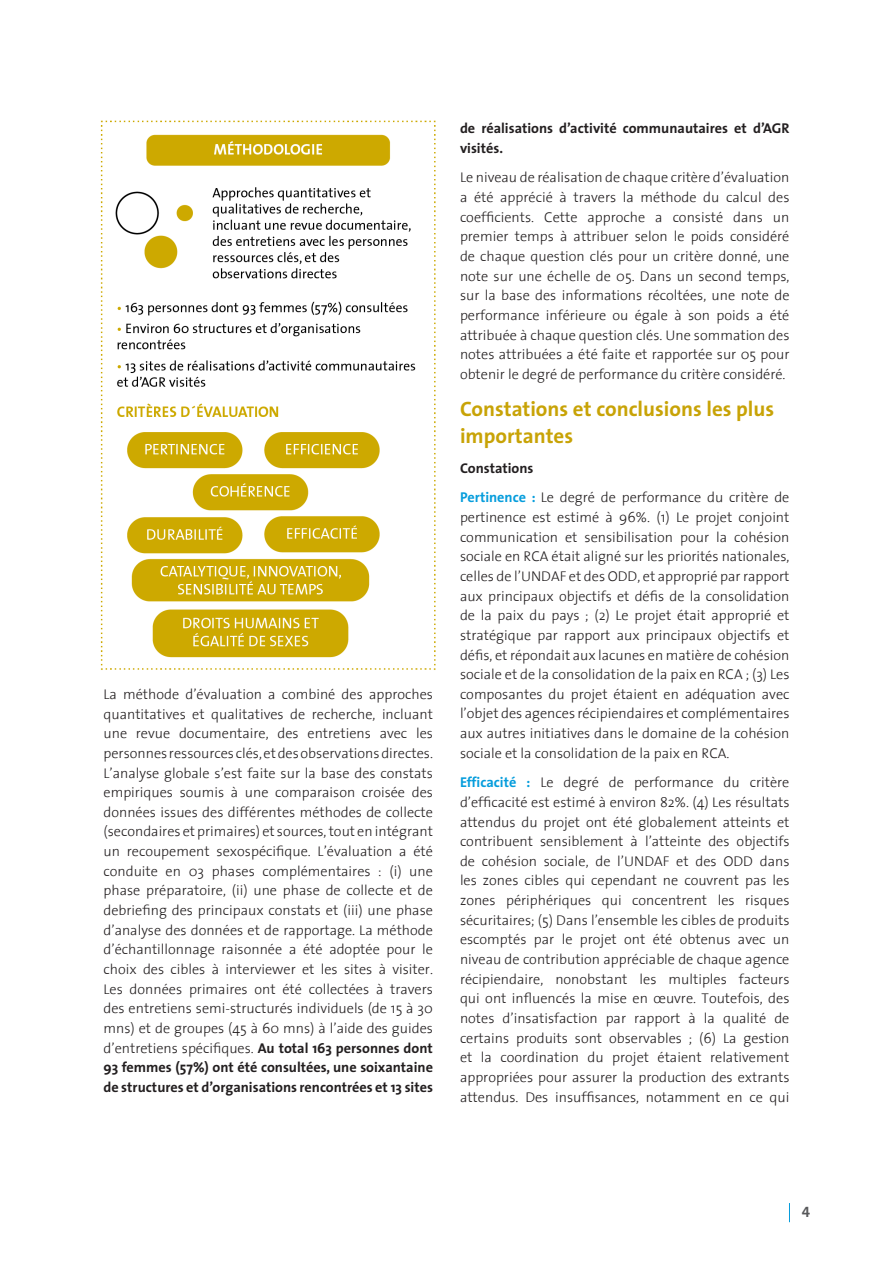
<style>
.page{position:relative;width:893px;height:1263px;background:#fff}
.page>*{position:absolute;margin:0;border:0;box-sizing:border-box;transform-origin:0 0}
.Subhead_Level_1__Cha{font:700 21px/27px "The Sans";color:#c8a306}
.t1{font:15px "The Sans Bold Caps";color:#57585a}
.BODY_TEXT__ITALIC_OR{font:300 14.25px/19.6px "The Sans";color:#231f20;text-align:justify}
.BODY_TEXT__ITALIC_OR-2{font:700 14.25px/19.6px "The Sans";color:#231f20}
.s1{font-weight:700}
.s2{font-weight:700;color:#069ddc}
</style>
<div class="page">
<svg style="left:789px;top:1203px;width:1px;height:19px"></svg>
<img style="left:100px;top:120px;width:336px;height:550px">
<p class="BODY_TEXT__ITALIC_OR" style="left:104px;top:684px;width:331px">La méthode d’évaluation a combiné des approches quantitatives et qualitatives de recherche, incluant une revue documentaire, des entretiens avec les personnes ressources clés, et des observations directes.<br>L’analyse globale s’est faite sur la base des constats empiriques soumis à une comparaison croisée des données issues des différentes méthodes de collecte (secondaires et primaires) et sources, tout en intégrant un recoupement sexospécifique. L’évaluation a été conduite en 03 phases complémentaires : (i) une phase préparatoire, (ii) une phase de collecte et de debriefing des principaux constats et (iii) une phase d’analyse des données et de rapportage. La méthode d’échantillonnage raisonnée a été adoptée pour le choix des cibles à interviewer et les sites à visiter.<br>Les données primaires ont été collectées à travers des entretiens semi-structurés individuels (de 15 à 30 mns) et de groupes (45 à 60 mns) à l’aide des guides d’entretiens spécifiques. <span class="s1">Au total 163 personnes dont 93 femmes (57%) ont été consultées, une soixantaine de structures et d’organisations rencontrées et 13 sites</span></p>
<p class="BODY_TEXT__ITALIC_OR-2" style="left:460px;top:118px;width:331px">de réalisations d’activité communautaires et d’AGR visités.</p>
<p class="BODY_TEXT__ITALIC_OR" style="left:460px;top:167px;width:331px">Le niveau de réalisation de chaque critère d’évaluation a été apprécié à travers la méthode du calcul des coefficients. Cette approche a consisté dans un premier temps à attribuer selon le poids considéré de chaque question clés pour un critère donné, une note sur une échelle de 05. Dans un second temps, sur la base des informations récoltées, une note de performance inférieure ou égale à son poids a été attribuée à chaque question clés. Une sommation des notes attribuées a été faite et rapportée sur 05 pour obtenir le degré de performance du critère considéré.</p>
<p class="Subhead_Level_1__Cha" style="left:460px;top:395px;width:316px">Constations et conclusions les plus importantes</p>
<p class="BODY_TEXT__ITALIC_OR-2" style="left:460px;top:458px;width:75px">Constations</p>
<p class="BODY_TEXT__ITALIC_OR" style="left:460px;top:487px;width:331px"><span class="s2">Pertinence :</span> Le degré de performance du critère de pertinence est estimé à 96%. (1) Le projet conjoint communication et sensibilisation pour la cohésion sociale en RCA était aligné sur les priorités nationales, celles de l’UNDAF et des ODD, et approprié par rapport aux principaux objectifs et défis de la consolidation de la paix du pays ; (2) Le projet était approprié et stratégique par rapport aux principaux objectifs et défis, et répondait aux lacunes en matière de cohésion sociale et de la consolidation de la paix en RCA ; (3) Les composantes du projet étaient en adéquation avec l’objet des agences récipiendaires et complémentaires aux autres initiatives dans le domaine de la cohésion sociale et la consolidation de la paix en RCA.</p>
<p class="BODY_TEXT__ITALIC_OR" style="left:460px;top:772px;width:331px"><span class="s2">Efficacité :</span> Le degré de performance du critère d’efficacité est estimé à environ 82%. (4) Les résultats attendus du projet ont été globalement atteints et contribuent sensiblement à l’atteinte des objectifs de cohésion sociale, de l’UNDAF et des ODD dans les zones cibles qui cependant ne couvrent pas les zones périphériques qui concentrent les risques sécuritaires; (5) Dans l’ensemble les cibles de produits escomptés par le projet ont été obtenus avec un niveau de contribution appréciable de chaque agence récipiendaire, nonobstant les multiples facteurs qui ont influencés la mise en œuvre. Toutefois, des notes d’insatisfaction par rapport à la qualité de certains produits sont observables ; (6) La gestion et la coordination du projet étaient relativement appropriées pour assurer la production des extrants attendus. Des insuffisances, notamment en ce qui</p>
<p class="t1" style="left:802px;top:1199px;width:10px">4</p>
</div>
